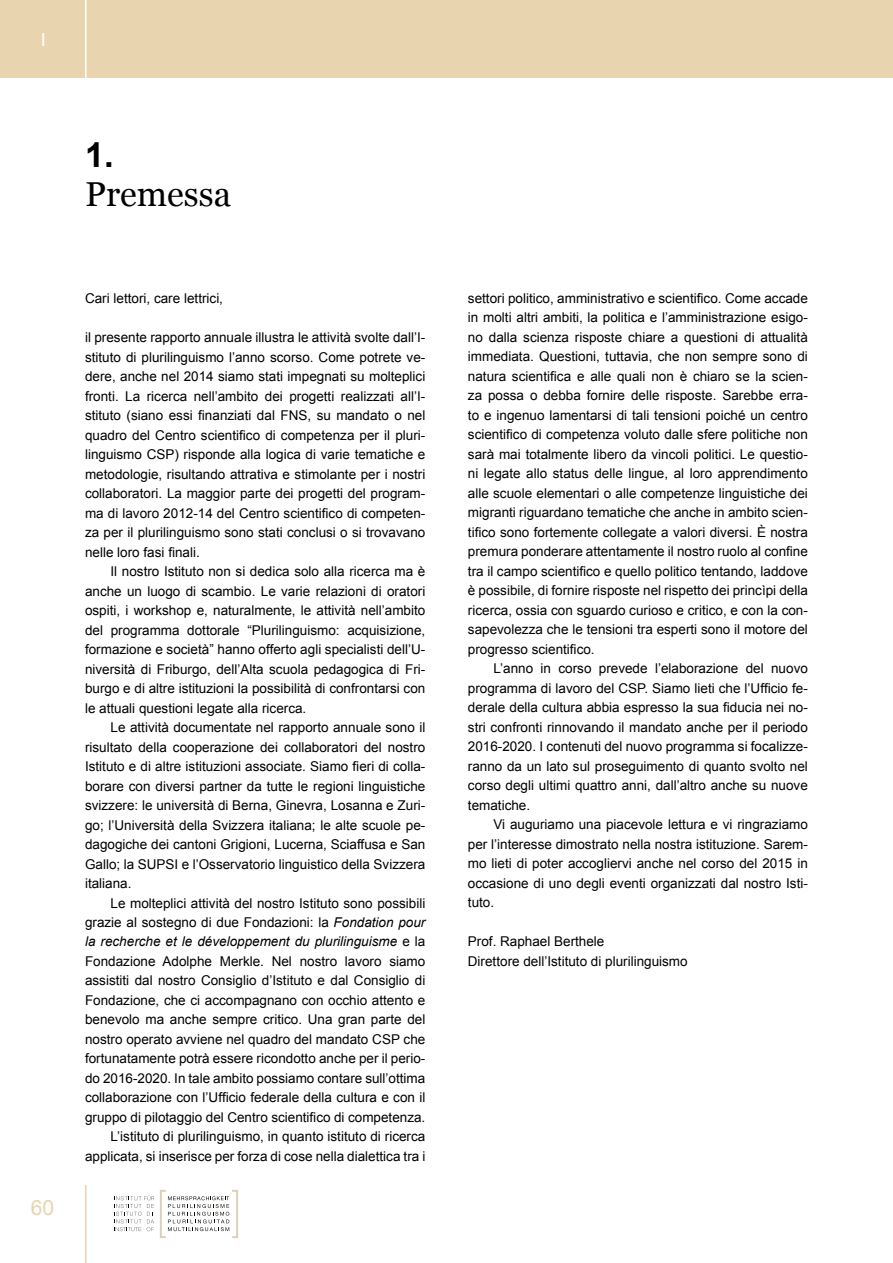
<style>
.page{position:relative;width:893px;height:1263px;background:#fff}
.page>*{position:absolute;margin:0;border:0;box-sizing:border-box;transform-origin:0 0}
.t1{font:34.5px "Georgia";color:#000}
.t2{font:700 34.5px "Arial";color:#000}
.t3{font:21px "Arial";color:#e8d5af}
.t4{font:18px "Arial";color:#fff}
.t5{font:13.5px/19.5px "Arial";color:#000;text-align:justify}
.s1{font-style:italic}
</style>
<div class="page">
<div style="left:0;top:0;width:893px;height:78px;background:#e8d5af"></div>
<hr style="left:85px;top:0;width:2px;height:78px;background:#fff">
<hr style="left:85px;top:1185px;width:2px;height:78px;background:#e8d5af">
<svg style="left:114px;top:1195px;width:40px;height:36px"></svg>
<svg style="left:160px;top:1190px;width:78px;height:48px"></svg>
<h3 class="t4" style="left:41px;top:27px;width:7px">I</h3>
<h1 class="t2" style="left:85px;top:131px;width:30px">1.</h1>
<h1 class="t1" style="left:85px;top:168px;width:148px">Premessa</h1>
<h2 class="t3" style="left:31px;top:1194px;width:25px">60</h2>
<p class="t5" style="left:85px;top:289px;width:140px">Cari lettori, care lettrici,</p>
<p class="t5" style="left:85px;top:328px;width:342px">il presente rapporto annuale illustra le attività svolte dall’I&shy;stituto di plurilinguismo l’anno scorso. Come potrete ve&shy;dere, anche nel 2014 siamo stati impegnati su molteplici fronti. La ricerca nell’ambito dei progetti realizzati all’I&shy;stituto (siano essi finanziati dal FNS, su mandato o nel quadro del Centro scientifico di competenza per il pluri&shy;linguismo CSP) risponde alla logica di varie tematiche e metodologie, risultando attrativa e stimolante per i nostri collaboratori. La maggior parte dei progetti del program&shy;ma di lavoro 2012-14 del Centro scientifico di competen&shy;za per il plurilinguismo sono stati conclusi o si trovavano nelle loro fasi finali.</p>
<p class="t5" style="left:85px;top:562px;width:342px;text-indent:26px">Il nostro Istituto non si dedica solo alla ricerca ma è anche un luogo di scambio. Le varie relazioni di oratori ospiti, i workshop e, naturalmente, le attività nell’ambito del programma dottorale “Plurilinguismo: acquisizione, formazione e società” hanno offerto agli specialisti dell’U&shy;niversità di Friburgo, dell’Alta scuola pedagogica di Fri&shy;burgo e di altre istituzioni la possibilità di confrontarsi con le attuali questioni legate alla ricerca.</p>
<p class="t5" style="left:85px;top:718px;width:342px;text-indent:26px">Le attività documentate nel rapporto annuale sono il risultato della cooperazione dei collaboratori del nostro Istituto e di altre istituzioni associate. Siamo fieri di colla&shy;borare con diversi partner da tutte le regioni linguistiche svizzere: le università di Berna, Ginevra, Losanna e Zuri&shy;go; l’Università della Svizzera italiana; le alte scuole pe&shy;dagogiche dei cantoni Grigioni, Lucerna, Sciaffusa e San Gallo; la SUPSI e l’Osservatorio linguistico della Svizzera italiana.</p>
<p class="t5" style="left:85px;top:893px;width:342px;text-align:right">Le molteplici attività del nostro Istituto sono possibili grazie al sostegno di due Fondazioni: la <span class="s1">Fondation pour la recherche et le développement du plurilinguisme</span> e la Fondazione Adolphe Merkle. Nel nostro lavoro siamo assistiti dal nostro Consiglio d’Istituto e dal Consiglio di Fondazione, che ci accompagnano con occhio attento e benevolo ma anche sempre critico. Una gran parte del nostro operato avviene nel quadro del mandato CSP che fortunatamente potrà essere ricondotto anche per il perio&shy;do 2016-2020. In tale ambito possiamo contare sull’ottima collaborazione con l’Ufficio federale della cultura e con il gruppo di pilotaggio del Centro scientifico di competenza.<br>L’istituto di plurilinguismo, in quanto istituto di ricerca applicata, si inserisce per forza di cose nella dialettica tra i</p>
<p class="t5" style="left:468px;top:288px;width:342px">settori politico, amministrativo e scientifico. Come accade in molti altri ambiti, la politica e l’amministrazione esigo&shy;no dalla scienza risposte chiare a questioni di attualità immediata. Questioni, tuttavia, che non sempre sono di natura scientifica e alle quali non è chiaro se la scien&shy;za possa o debba fornire delle risposte. Sarebbe erra&shy;to e ingenuo lamentarsi di tali tensioni poiché un centro scientifico di competenza voluto dalle sfere politiche non sarà mai totalmente libero da vincoli politici. Le questio&shy;ni legate allo status delle lingue, al loro apprendimento alle scuole elementari o alle competenze linguistiche dei migranti riguardano tematiche che anche in ambito scien&shy;tifico sono fortemente collegate a valori diversi. È nostra premura ponderare attentamente il nostro ruolo al confine tra il campo scientifico e quello politico tentando, laddove è possibile, di fornire risposte nel rispetto dei princìpi della ricerca, ossia con sguardo curioso e critico, e con la con&shy;sapevolezza che le tensioni tra esperti sono il motore del progresso scientifico.</p>
<p class="t5" style="left:468px;top:659px;width:341px;text-indent:26px">L’anno in corso prevede l’elaborazione del nuovo programma di lavoro del CSP. Siamo lieti che l’Ufficio fe&shy;derale della cultura abbia espresso la sua fiducia nei no&shy;stri confronti rinnovando il mandato anche per il periodo 2016-2020. I contenuti del nuovo programma si focalizze&shy;ranno da un lato sul proseguimento di quanto svolto nel corso degli ultimi quattro anni, dall’altro anche su nuove tematiche.</p>
<p class="t5" style="left:468px;top:815px;width:342px;text-indent:26px">Vi auguriamo una piacevole lettura e vi ringraziamo per l’interesse dimostrato nella nostra istituzione. Sarem&shy;mo lieti di poter accogliervi anche nel corso del 2015 in occasione di uno degli eventi organizzati dal nostro Isti&shy;tuto.</p>
<p class="t5" style="left:468px;top:932px;width:221px">Prof. Raphael Berthele<br>Direttore dell’Istituto di plurilinguismo</p>
</div>
